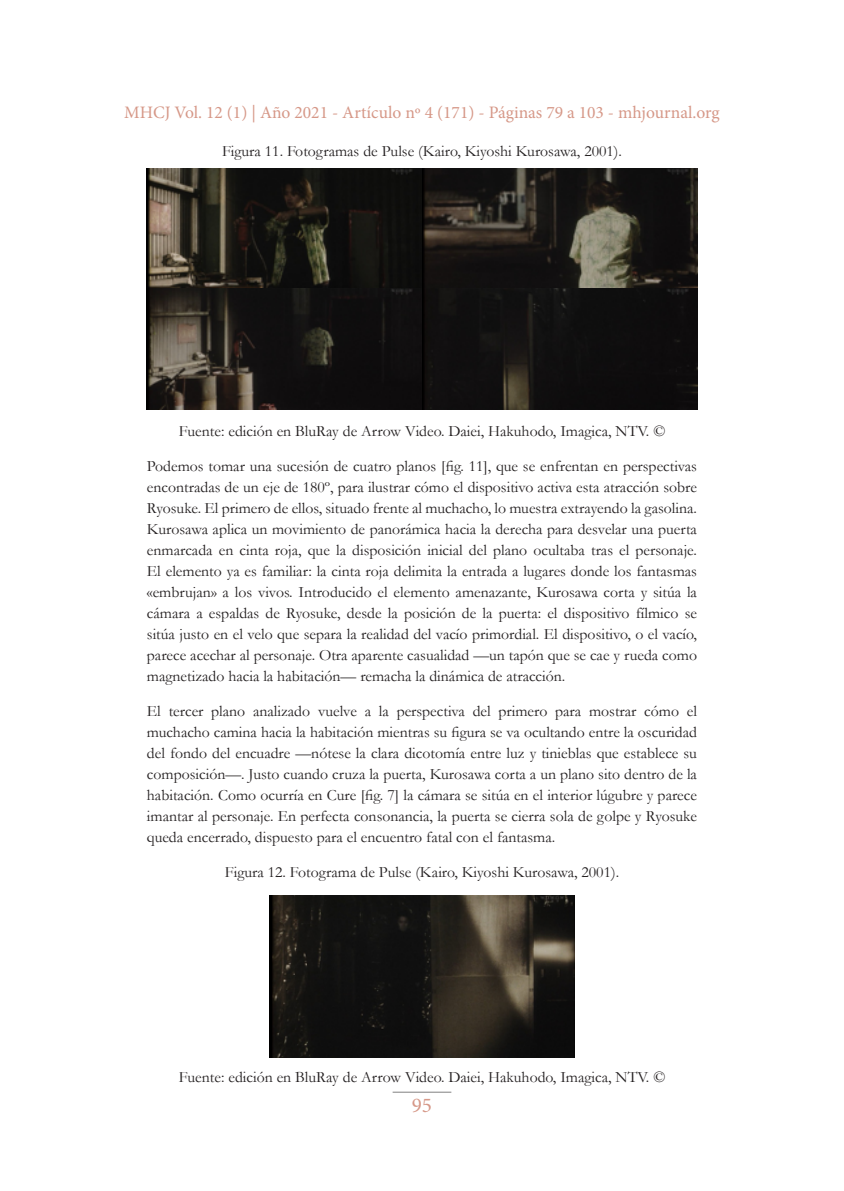
<style>
.page{position:relative;width:844px;height:1191px;background:#fff}
.page>*{position:absolute;margin:0;border:0;box-sizing:border-box;transform-origin:0 0}
.t1{font:21px "Minion Pro";color:#d69888}
.t2{font:17.5px "Minion Pro";color:#d69888}
.Texto_independiente{font:15.75px/21px "Garamond";color:#231f20;text-align:justify}
.Tablas__figuras__fue{font:15.75px "Garamond";color:#231f20}
</style>
<div class="page">
<hr style="left:392px;top:1091px;width:59px;height:1px;background:#808080">
<img style="left:147px;top:168px;width:549px;height:241px">
<img style="left:269px;top:895px;width:305px;height:163px">
<p class="t2" style="left:124px;top:100px;width:597px">MHCJ Vol. 12 (1) | Año 2021 - Artículo nº 4 (171) - Páginas 79 a 103 - mhjournal.org</p>
<p class="Tablas__figuras__fue" style="left:222px;top:141px;width:401px">Figura 11. Fotogramas de Pulse (Kairo, Kiyoshi Kurosawa, 2001).</p>
<p class="Tablas__figuras__fue" style="left:179px;top:421px;width:488px">Fuente: edición en BluRay de Arrow Video. Daiei, Hakuhodo, Imagica, NTV. ©</p>
<p class="Texto_independiente" style="left:147px;top:455px;width:551px">Podemos tomar una sucesión de cuatro planos [fig. 11], que se enfrentan en perspectivas encontradas de un eje de 180º, para ilustrar cómo el dispositivo activa esta atracción sobre Ryosuke. El primero de ellos, situado frente al muchacho, lo muestra extrayendo la gasolina.<br>Kurosawa aplica un movimiento de panorámica hacia la derecha para desvelar una puerta enmarcada en cinta roja, que la disposición inicial del plano ocultaba tras el personaje.<br>El elemento ya es familiar: la cinta roja delimita la entrada a lugares donde los fantasmas «embrujan» a los vivos. Introducido el elemento amenazante, Kurosawa corta y sitúa la cámara a espaldas de Ryosuke, desde la posición de la puerta: el dispositivo fílmico se sitúa justo en el velo que separa la realidad del vacío primordial. El dispositivo, o el vacío, parece acechar al personaje. Otra aparente casualidad —un tapón que se cae y rueda como magnetizado hacia la habitación— remacha la dinámica de atracción.</p>
<p class="Texto_independiente" style="left:147px;top:700px;width:551px">El tercer plano analizado vuelve a la perspectiva del primero para mostrar cómo el muchacho camina hacia la habitación mientras su figura se va ocultando entre la oscuridad del fondo del encuadre —nótese la clara dicotomía entre luz y tinieblas que establece su composición—. Justo cuando cruza la puerta, Kurosawa corta a un plano sito dentro de la habitación. Como ocurría en Cure [fig. 7] la cámara se sitúa en el interior lúgubre y parece imantar al personaje. En perfecta consonancia, la puerta se cierra sola de golpe y Ryosuke queda encerrado, dispuesto para el encuentro fatal con el fantasma.</p>
<p class="Tablas__figuras__fue" style="left:225px;top:862px;width:395px">Figura 12. Fotograma de Pulse (Kairo, Kiyoshi Kurosawa, 2001).</p>
<p class="Tablas__figuras__fue" style="left:179px;top:1067px;width:488px">Fuente: edición en BluRay de Arrow Video. Daiei, Hakuhodo, Imagica, NTV. ©</p>
<h1 class="t1" style="left:412px;top:1091px;width:22px">95</h1>
</div>
